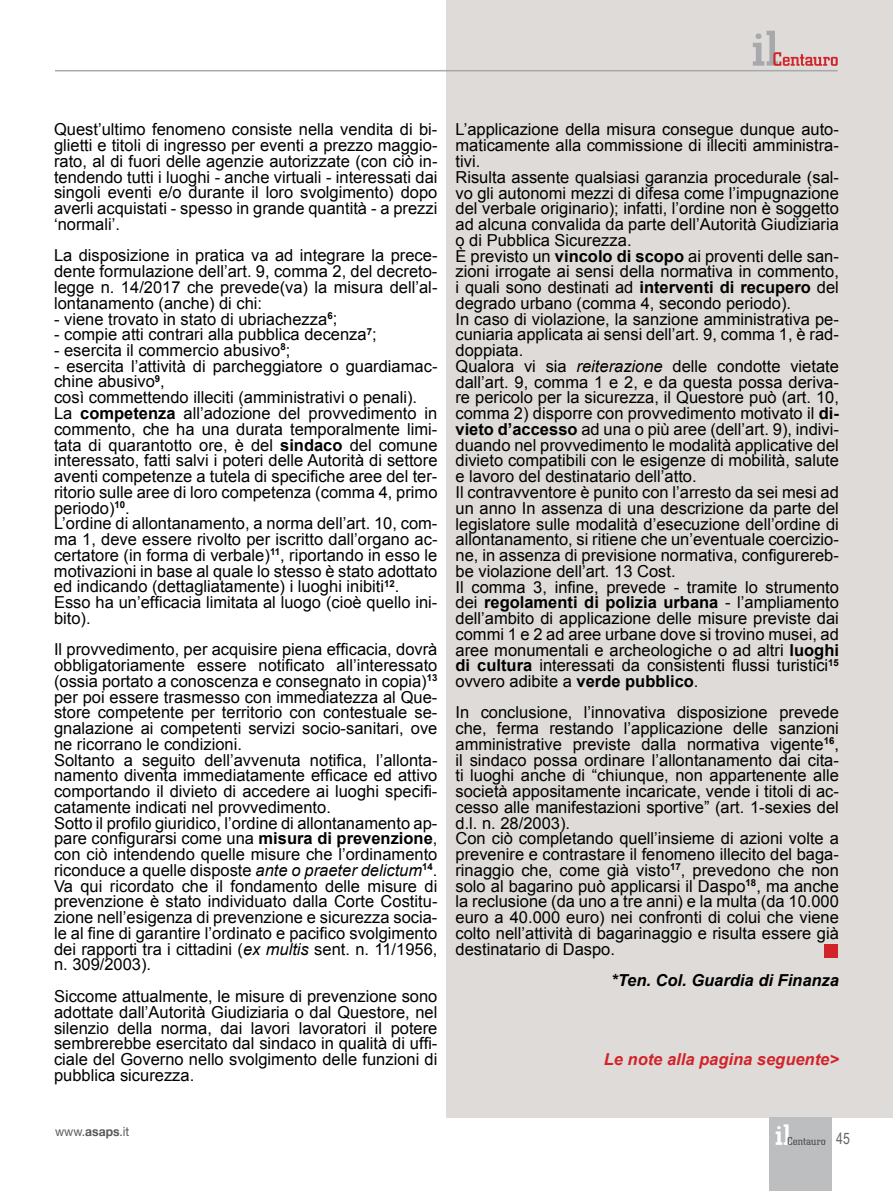
<style>
.page{position:relative;width:893px;height:1191px;background:#fff}
.page>*{position:absolute;margin:0;border:0;box-sizing:border-box;transform-origin:0 0}
.t1{font:16.5px/15.8px "Arial";color:#000}
.t2{font:italic 700 16.5px "Arial";color:#000}
.t3{font:italic 700 16.5px "Arial";color:#d2232a}
.t4{font:15.75px "Arial Narrow";color:#636466;scale:.95 1}
.t5{font:12.75px "Helvetica Neue";color:#58595b;scale:.95 1}
.s1{font-weight:700}
.s2{font-style:italic}
</style>
<div class="page">
<div style="left:446px;top:0;width:447px;height:1117px;background:#dedbd8"></div>
<div style="left:770px;top:1117px;width:62px;height:74px;background:#bcbec0"></div>
<svg style="left:776px;top:1124px;width:49px;height:21px"></svg>
<hr style="left:55px;top:70px;width:783px;height:1px;background:#a7a9ac">
<svg style="left:753px;top:31px;width:85px;height:35px"></svg>
<div style="left:824px;top:944px;width:14px;height:13px;background:#d2232a"></div>
<p class="t1" style="left:54px;top:122px;width:385px;text-align:justify">Quest’ultimo fenomeno consiste nella vendita di bi&shy;glietti e titoli di ingresso per eventi a prezzo maggio&shy;rato, al di fuori delle agenzie autorizzate (con ciò in&shy;tendendo tutti i luoghi - anche virtuali - interessati dai singoli eventi e/o durante il loro svolgimento) dopo averli acquistati - spesso in grande quantità - a prezzi ‘normali’.</p>
<p class="t1" style="left:54px;top:248px;width:385px;text-align:justify">La disposizione in pratica va ad integrare la prece&shy;dente formulazione dell’art. 9, comma 2, del decreto&shy;legge n. 14/2017 che prevede(va) la misura dell’al&shy;lontanamento (anche) di chi:</p>
<p class="t1" style="left:54px;top:311px;width:285px">- viene trovato in stato di ubriachezza<sup>6</sup>;</p>
<p class="t1" style="left:54px;top:327px;width:324px">- compie atti contrari alla pubblica decenza<sup>7</sup>;</p>
<p class="t1" style="left:54px;top:342px;width:238px">- esercita il commercio abusivo<sup>8</sup>;</p>
<p class="t1" style="left:54px;top:358px;width:385px">- esercita l’attività di parcheggiatore o guardiamac&shy;chine abusivo<sup>9</sup>,<br>così commettendo illeciti (amministrativi o penali).<br>La <span class="s1">competenza</span> all’adozione del provvedimento in commento, che ha una durata temporalmente limi&shy;tata di quarantotto ore, è del <span class="s1">sindaco</span> del comune interessato, fatti salvi i poteri delle Autorità di settore aventi competenze a tutela di specifiche aree del ter&shy;ritorio sulle aree di loro competenza (comma 4, primo periodo)<sup>10</sup>.<br>L’ordine di allontanamento, a norma dell’art. 10, com&shy;ma 1, deve essere rivolto per iscritto dall’organo ac&shy;certatore (in forma di verbale)<sup>11</sup>, riportando in esso le motivazioni in base al quale lo stesso è stato adottato ed indicando (dettagliatamente) i luoghi inibiti<sup>12</sup>.<br>Esso ha un’efficacia limitata al luogo (cioè quello ini&shy;bito).</p>
<p class="t1" style="left:54px;top:642px;width:385px">Il provvedimento, per acquisire piena efficacia, dovrà obbligatoriamente essere notificato all’interessato (ossia portato a conoscenza e consegnato in copia)<sup>13 </sup>per poi essere trasmesso con immediatezza al Que&shy;store competente per territorio con contestuale se&shy;gnalazione ai competenti servizi socio-sanitari, ove ne ricorrano le condizioni.<br>Soltanto a seguito dell’avvenuta notifica, l’allonta&shy;namento diventa immediatamente efficace ed attivo comportando il divieto di accedere ai luoghi specifi&shy;catamente indicati nel provvedimento.<br>Sotto il profilo giuridico, l’ordine di allontanamento ap&shy;pare configurarsi come una <span class="s1">misura di prevenzione</span>, con ciò intendendo quelle misure che l’ordinamento riconduce a quelle disposte <span class="s2">ante o praeter delictum</span><sup>14</sup>.<br>Va qui ricordato che il fondamento delle misure di prevenzione è stato individuato dalla Corte Costitu&shy;zione nell’esigenza di prevenzione e sicurezza socia&shy;le al fine di garantire l’ordinato e pacifico svolgimento dei rapporti tra i cittadini (<span class="s2">ex multis</span> sent. n. 11/1956, n. 309/2003).</p>
<p class="t1" style="left:54px;top:988px;width:385px;text-align:justify">Siccome attualmente, le misure di prevenzione sono adottate dall’Autorità Giudiziaria o dal Questore, nel silenzio della norma, dai lavori lavoratori il potere sembrerebbe esercitato dal sindaco in qualità di uffi&shy;ciale del Governo nello svolgimento delle funzioni di pubblica sicurezza.</p>
<p class="t1" style="left:455px;top:122px;width:385px">L’applicazione della misura consegue dunque auto&shy;maticamente alla commissione di illeciti amministra&shy;tivi.<br>Risulta assente qualsiasi garanzia procedurale (sal&shy;vo gli autonomi mezzi di difesa come l’impugnazione del verbale originario); infatti, l’ordine non è soggetto ad alcuna convalida da parte dell’Autorità Giudiziaria o di Pubblica Sicurezza.<br>È previsto un <span class="s1">vincolo di scopo</span> ai proventi delle san&shy;zioni irrogate ai sensi della normativa in commento, i quali sono destinati ad <span class="s1">interventi di recupero</span> del degrado urbano (comma 4, secondo periodo).<br>In caso di violazione, la sanzione amministrativa pe&shy;cuniaria applicata ai sensi dell’art. 9, comma 1, è rad&shy;doppiata.<br>Qualora vi sia <span class="s2">reiterazione</span> delle condotte vietate dall’art. 9, comma 1 e 2, e da questa possa deriva&shy;re pericolo per la sicurezza, il Questore può (art. 10, comma 2) disporre con provvedimento motivato il <span class="s1">di&shy;vieto d’accesso</span> ad una o più aree (dell’art. 9), indivi&shy;duando nel provvedimento le modalità applicative del divieto compatibili con le esigenze di mobilità, salute e lavoro del destinatario dell’atto.<br>Il contravventore è punito con l’arresto da sei mesi ad un anno In assenza di una descrizione da parte del legislatore sulle modalità d’esecuzione dell’ordine di allontanamento, si ritiene che un’eventuale coercizio&shy;ne, in assenza di previsione normativa, configurereb&shy;be violazione dell’art. 13 Cost.<br>Il comma 3, infine, prevede - tramite lo strumento dei <span class="s1">regolamenti di polizia urbana</span> - l’ampliamento dell’ambito di applicazione delle misure previste dai commi 1 e 2 ad aree urbane dove si trovino musei, ad aree monumentali e archeologiche o ad altri <span class="s1">luoghi di cultura</span> interessati da consistenti flussi turistici<sup>15 </sup>ovvero adibite a <span class="s1">verde pubblico</span>.</p>
<p class="t1" style="left:455px;top:705px;width:385px">In conclusione, l’innovativa disposizione prevede che, ferma restando l’applicazione delle sanzioni amministrative previste dalla normativa vigente<sup>16</sup>, il sindaco possa ordinare l’allontanamento dai cita&shy;ti luoghi anche di “chiunque, non appartenente alle società appositamente incaricate, vende i titoli di ac&shy;cesso alle manifestazioni sportive” (art. 1-sexies del d.l. n. 28/2003).<br>Con ciò completando quell’insieme di azioni volte a prevenire e contrastare il fenomeno illecito del baga&shy;rinaggio che, come già visto<sup>17</sup>, prevedono che non solo al bagarino può applicarsi il Daspo<sup>18</sup>, ma anche la reclusione (da uno a tre anni) e la multa (da 10.000 euro a 40.000 euro) nei confronti di colui che viene colto nell’attività di bagarinaggio e risulta essere già destinatario di Daspo.</p>
<p class="t2" style="left:611px;top:969px;width:229px">*Ten. Col. Guardia di Finanza</p>
<p class="t3" style="left:604px;top:1048px;width:237px">Le note alla pagina seguente&gt;</p>
<p class="t5" style="left:55px;top:1124px;width:80px">www.<span class="s1">asaps</span>.it</p>
<p class="t4" style="left:836px;top:1126px;width:16px">45</p>
</div>
